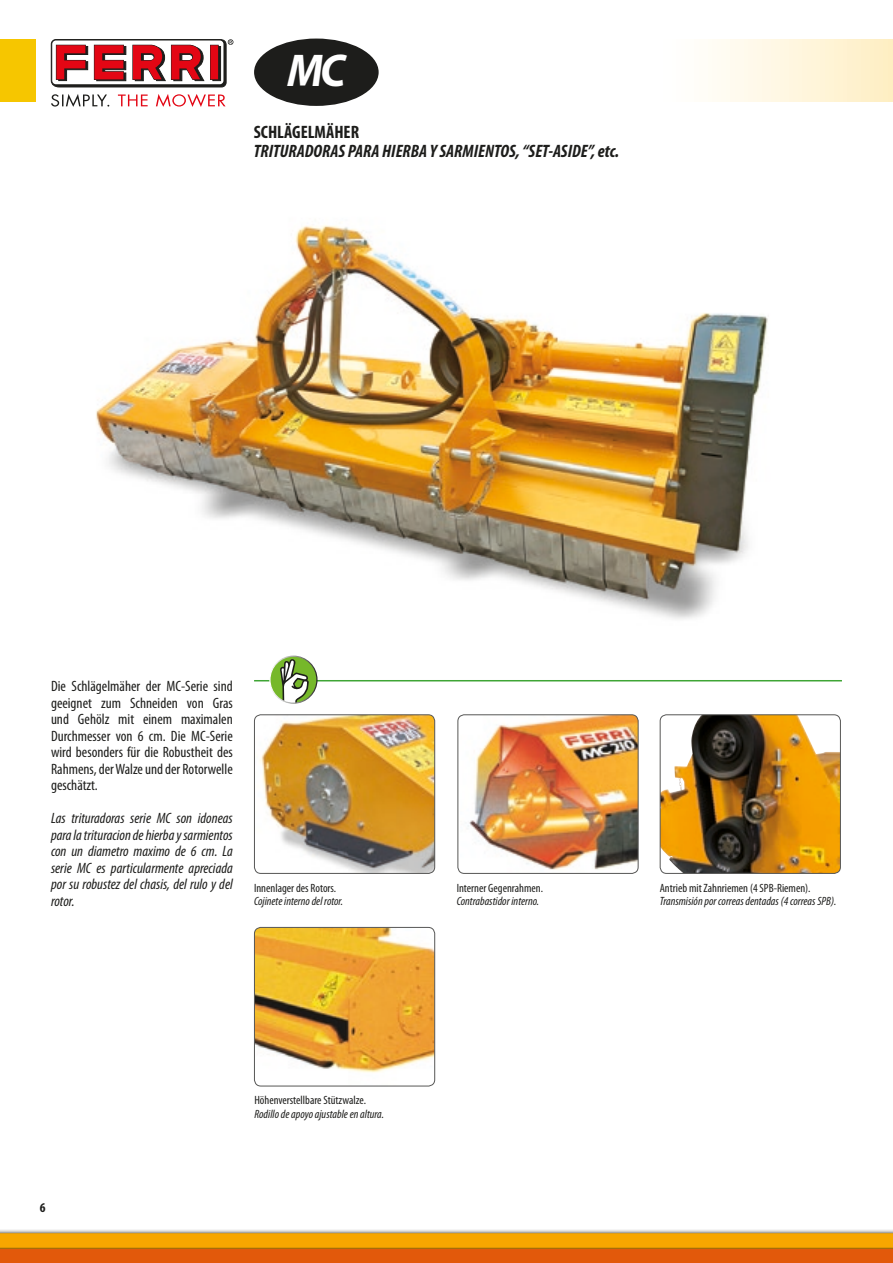
<style>
.page{position:relative;width:893px;height:1263px;background:#fff}
.page>*{position:absolute;margin:0;border:0;box-sizing:border-box;transform-origin:0 0}
.t1{font:italic 700 46.2px "Myriad Pro";color:#fff;scale:.95 1}
.t2{font:italic 700 condensed 18px "Myriad Pro";color:#1d1d1b}
.t3{font:700 condensed 18px "Myriad Pro";color:#1d1d1b}
.t4{font:condensed 15px/16.5px "Myriad Pro";color:#1d1d1b;text-align:justify}
.t5{font:italic condensed 15px/16.5px "Myriad Pro";color:#1d1d1b;text-align:justify}
.t6{font:700 condensed 13.5px "Myriad Pro";color:#1d1d1b}
.t7{font:italic condensed 12px "Myriad Pro";color:#1d1d1b}
.t8{font:condensed 12px "Myriad Pro";color:#1d1d1b}
</style>
<div class="page">
<svg style="left:0;top:1230px;width:893px;height:3px;background:#c7c7c7"></svg>
<svg style="left:0;top:1233px;width:893px;height:30px;background:#e87f06"></svg>
<div style="left:653px;top:39px;width:240px;height:63px;background:linear-gradient(to right,#fff,#feefc5)"></div>
<div style="left:0;top:39px;width:35px;height:63px;background:#f6c600"></div>
<svg style="left:51px;top:94px;width:58px;height:13px"></svg>
<svg style="left:118px;top:94px;width:108px;height:13px"></svg>
<svg style="left:51px;top:39px;width:182px;height:48px"></svg>
<svg style="left:254px;top:39px;width:125px;height:67px"></svg>
<img style="left:254px;top:927px;width:181px;height:159px">
<div style="left:254px;top:927px;width:181px;height:159px;border:1px solid #575756;border-radius:6px"></div>
<img style="left:254px;top:716px;width:181px;height:156px">
<div style="left:254px;top:714px;width:181px;height:160px;border:1px solid #575756;border-radius:6px"></div>
<img style="left:460px;top:715px;width:178px;height:158px">
<div style="left:457px;top:714px;width:181px;height:160px;border:1px solid #575756;border-radius:6px"></div>
<img style="left:660px;top:716px;width:179px;height:157px">
<div style="left:660px;top:714px;width:181px;height:160px;border:1px solid #575756;border-radius:6px"></div>
<hr style="left:254px;top:680px;width:588px;height:1px;background:#3fa535">
<svg style="left:270px;top:656px;width:47px;height:47px"></svg>
<svg style="left:280px;top:659px;width:29px;height:43px"></svg>
<div style="left:269px;top:656px;width:49px;height:48px;border:1px solid #fff;border-radius:50%"></div>
<img style="left:96px;top:225px;width:672px;height:394px">
<h1 class="t1" style="left:287px;top:40px;width:63px">MC</h1>
<p class="t3" style="left:254px;top:121px;width:107px">SCHLÄGELMÄHER</p>
<p class="t2" style="left:254px;top:140px;width:367px">TRITURADORAS PARA HIERBA Y SARMIENTOS, “SET-ASIDE”, etc.</p>
<p class="t4" style="left:51px;top:678px;width:183px">Die Schlägelmäher der MC-Serie sind geeignet zum Schneiden von Gras und Gehölz mit einem maximalen Durchmesser von 6 cm. Die MC-Serie wird besonders für die Robustheit des Rahmens, der Walze und der Rotorwelle geschätzt.</p>
<p class="t5" style="left:51px;top:810px;width:183px">Las trituradoras serie MC son idoneas para la trituracion de hierba y sarmientos con un diametro maximo de 6 cm. La serie MC es particularmente apreciada por su robustez del chasis, del rulo y del rotor.</p>
<p class="t8" style="left:254px;top:880px;width:84px">Innenlager des Rotors.</p>
<p class="t7" style="left:254px;top:894px;width:91px">Cojinete interno del rotor.</p>
<p class="t8" style="left:457px;top:880px;width:88px">Interner Gegenrahmen.</p>
<p class="t7" style="left:457px;top:894px;width:84px">Contrabastidor interno.</p>
<p class="t6" style="left:40px;top:1199px;width:7px">6</p>
<p class="t8" style="left:254px;top:1093px;width:113px">Höhenverstellbare Stützwalze.</p>
<p class="t7" style="left:254px;top:1107px;width:131px">Rodillo de apoyo ajustable en altura.</p>
<p class="t8" style="left:660px;top:880px;width:152px">Antrieb mit Zahnriemen (4 SPB-Riemen).</p>
<p class="t7" style="left:660px;top:894px;width:178px">Transmisión por correas dentadas (4 correas SPB).</p>
</div>
